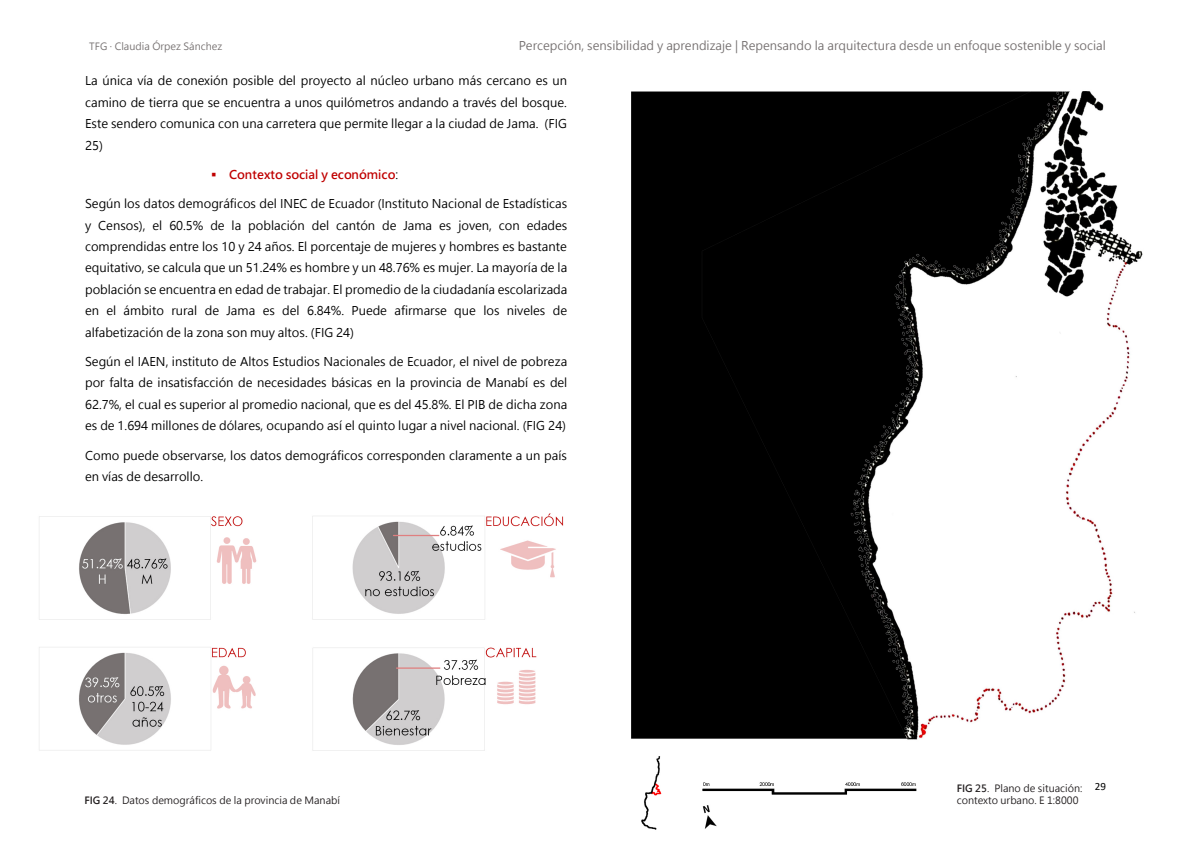
<style>
.page{position:relative;width:1191px;height:842px;background:#fff}
.page>*{position:absolute;margin:0;border:0;box-sizing:border-box;transform-origin:0 0}
.t1{font:12px/21.4px "Microsoft Jheng Hei UI Regular";color:#000;text-align:justify}
.t2{font:12px "Microsoft Jheng Hei UI Regular";color:#767171}
.t3{font:12px "Microsoft Jheng Hei UI Bold";color:#c00000}
.t4{font:11px "Calibri";color:#000}
.t5{font:10px "Microsoft Jheng Hei";color:#231f20}
.t6{font:10px "Microsoft Jheng Hei UI Regular";letter-spacing:.005em;color:#767171}
.s1{font-family:"Microsoft Jheng Hei UI Regular";color:#000}
.s2{font-weight:700}
</style>
<div class="page">
<img style="left:39px;top:513px;width:525px;height:238px">
<img style="left:631px;top:91px;width:512px;height:739px">
<p class="t6" style="left:89px;top:40px;width:135px">TFG · Claudia Órpez Sánchez</p>
<p class="t2" style="left:519px;top:38px;width:589px">Percepción, sensibilidad y aprendizaje | Repensando la arquitectura desde un enfoque sostenible y social</p>
<p class="t1" style="left:85px;top:70px;width:483px">La única vía de conexión posible del proyecto al núcleo urbano más cercano es un camino de tierra que se encuentra a unos quilómetros andando a través del bosque.<br>Este sendero comunica con una carretera que permite llegar a la ciudad de Jama. (FIG 25)</p>
<p class="t3" style="left:211px;top:167px;width:188px">▪ Contexto social y económico<span class="s1">:</span></p>
<p class="t1" style="left:85px;top:193px;width:484px">Según los datos demográficos del INEC de Ecuador (Instituto Nacional de Estadísticas y Censos), el 60.5% de la población del cantón de Jama es joven, con edades comprendidas entre los 10 y 24 años. El porcentaje de mujeres y hombres es bastante equitativo, se calcula que un 51.24% es hombre y un 48.76% es mujer. La mayoría de la población se encuentra en edad de trabajar. El promedio de la ciudadanía escolarizada en el ámbito rural de Jama es del 6.84%. Puede afirmarse que los niveles de alfabetización de la zona son muy altos. (FIG 24)</p>
<p class="t1" style="left:85px;top:351px;width:484px">Según el IAEN, instituto de Altos Estudios Nacionales de Ecuador, el nivel de pobreza por falta de insatisfacción de necesidades básicas en la provincia de Manabí es del 62.7%, el cual es superior al promedio nacional, que es del 45.8%. El PIB de dicha zona es de 1.694 millones de dólares, ocupando así el quinto lugar a nivel nacional. (FIG 24)</p>
<p class="t1" style="left:85px;top:444px;width:483px">Como puede observarse, los datos demográficos corresponden claramente a un país en vías de desarrollo.</p>
<p class="t5" style="left:956px;top:782px;width:127px"><span class="s2">FIG 25</span>. Plano de situación:</p>
<p class="t5" style="left:84px;top:794px;width:257px"><span class="s2">FIG 24</span>. Datos demográficos de la provincia de Manabí</p>
<p class="t5" style="left:956px;top:794px;width:123px">contexto urbano. E 1:8000</p>
<p class="t4" style="left:1094px;top:779px;width:13px">29</p>
</div>
